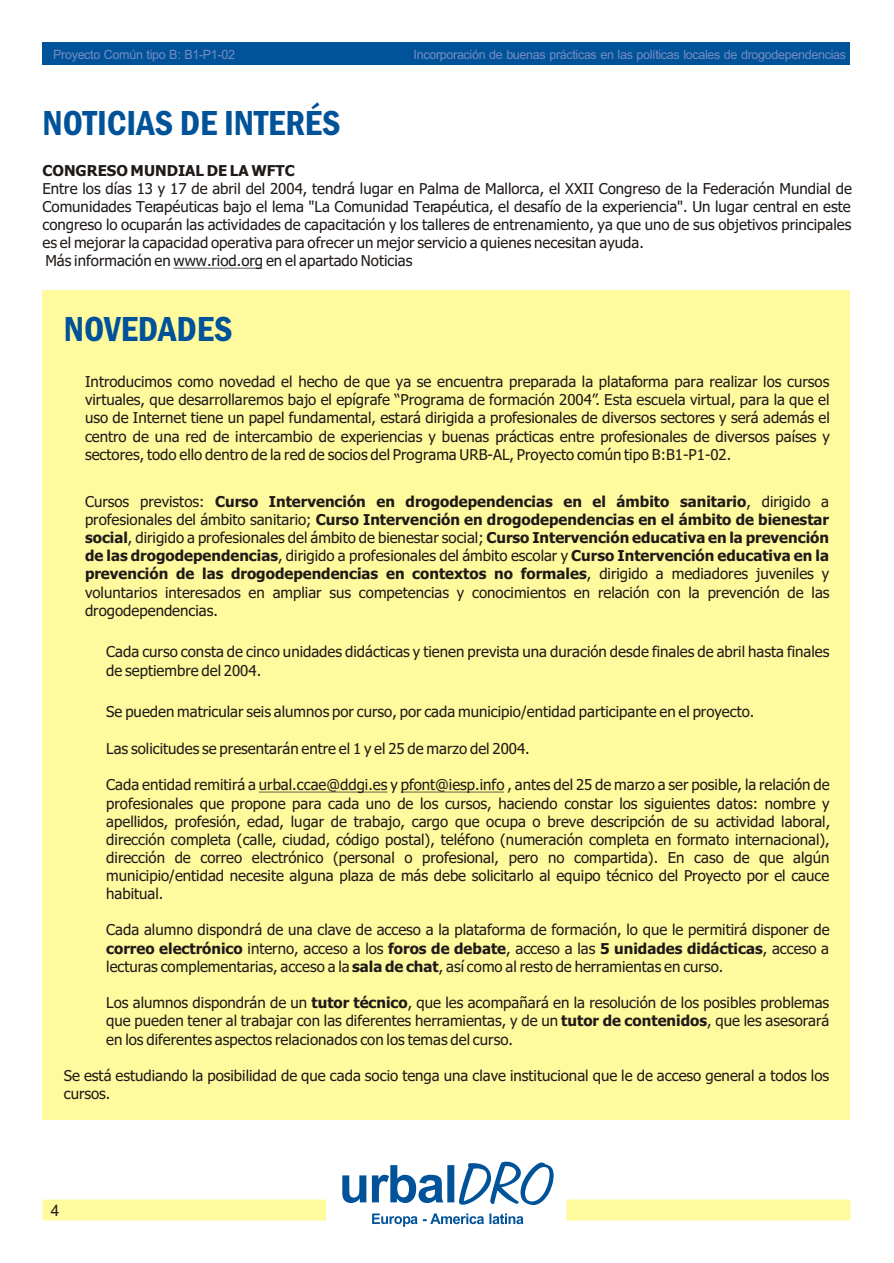
<style>
.page{position:relative;width:894px;height:1263px;background:#fff}
.page>*{position:absolute;margin:0;border:0;box-sizing:border-box;transform-origin:0 0}
.t1{font:36px "Franklin Gothic Demi Cond";color:#005299}
.t2{font:15.9px "Arial";color:#1f1a17}
.t3{font:15px/18.1px "Tahoma";color:#1f1a17;text-align:justify}
.t4{font:700 15px "Tahoma";color:#1f1a17}
.t5{font:12.9px "Arial";letter-spacing:-.03em;color:#758cc2}
.s1{font-weight:700}
</style>
<div class="page">
<div style="left:43px;top:290px;width:807px;height:830px;background:#fffa9e"></div>
<svg style="left:43px;top:1162px;width:807px;height:65px"></svg>
<div style="left:43px;top:43px;width:807px;height:22px;background:#005299"></div>
<hr style="left:173px;top:268px;width:89px;height:1px;background:#1f1a17">
<hr style="left:259px;top:792px;width:128px;height:1px;background:#1f1a17">
<hr style="left:401px;top:792px;width:103px;height:1px;background:#1f1a17">
<p class="t5" style="left:53px;top:49px;width:183px">Proyecto Común tipo B: B1-P1-02</p>
<p class="t5" style="left:414px;top:49px;width:434px">Incorporación de buenas prácticas en las políticas locales de drogodependencias</p>
<h1 class="t1" style="left:43px;top:110px;width:300px">NOTICIAS DE INTERÉS</h1>
<p class="t4" style="left:43px;top:164px;width:254px">CONGRESO MUNDIAL DE LA WFTC</p>
<p class="t3" style="left:43px;top:181px;width:811px;text-align:left">Entre los días 13 y 17 de abril del 2004, tendrá lugar en Palma de Mallorca, el XXII Congreso de la Federación Mundial de Comunidades Terapéuticas bajo el lema "La Comunidad Terapéutica, el desafío de la experiencia". Un lugar central en este congreso lo ocuparán las actividades de capacitación y los talleres de entrenamiento, ya que uno de sus objetivos principales es el mejorar la capacidad operativa para ofrecer un mejor servicio a quienes necesitan ayuda.<br>Más información en www.riod.org en el apartado Noticias</p>
<h1 class="t1" style="left:64px;top:315px;width:170px">NOVEDADES</h1>
<p class="t3" style="left:85px;top:374px;width:746px">Introducimos como novedad el hecho de que ya se encuentra preparada la plataforma para realizar los cursos virtuales, que desarrollaremos bajo el epígrafe “Programa de formación 2004”. Esta escuela virtual, para la que el uso de Internet tiene un papel fundamental, estará dirigida a profesionales de diversos sectores y será además el centro de una red de intercambio de experiencias y buenas prácticas entre profesionales de diversos países y sectores, todo ello dentro de la red de socios del Programa URB-AL, Proyecto común tipo B:B1-P1-02.</p>
<p class="t3" style="left:85px;top:494px;width:746px">Cursos previstos: <span class="s1">Curso Intervención en drogodependencias en el ámbito sanitario</span>, dirigido a profesionales del ámbito sanitario; <span class="s1">Curso Intervención en drogodependencias en el ámbito de bienestar social</span>, dirigido a profesionales del ámbito de bienestar social; <span class="s1">Curso Intervención educativa en la prevención de las drogodependencias</span>, dirigido a profesionales del ámbito escolar y <span class="s1">Curso Intervención educativa en la prevención de las drogodependencias en contextos no formales</span>, dirigido a mediadores juveniles y voluntarios interesados en ampliar sus competencias y conocimientos en relación con la prevención de las drogodependencias.</p>
<p class="t3" style="left:106px;top:644px;width:725px">Cada curso consta de cinco unidades didácticas y tienen prevista una duración desde finales de abril hasta finales de septiembre del 2004.</p>
<p class="t3" style="left:106px;top:704px;width:650px">Se pueden matricular seis alumnos por curso, por cada municipio/entidad participante en el proyecto.</p>
<p class="t3" style="left:106px;top:741px;width:425px">Las solicitudes se presentarán entre el 1 y el 25 de marzo del 2004.</p>
<p class="t3" style="left:106px;top:777px;width:726px">Cada entidad remitirá a urbal.ccae@ddgi.es y pfont@iesp.info , antes del 25 de marzo a ser posible, la relación de profesionales que propone para cada uno de los cursos, haciendo constar los siguientes datos: nombre y apellidos, profesión, edad, lugar de trabajo, cargo que ocupa o breve descripción de su actividad laboral, dirección completa (calle, ciudad, código postal), teléfono (numeración completa en formato internacional), dirección de correo electrónico (personal o profesional, pero no compartida). En caso de que algún municipio/entidad necesite alguna plaza de más debe solicitarlo al equipo técnico del Proyecto por el cauce habitual.</p>
<p class="t3" style="left:106px;top:922px;width:725px">Cada alumno dispondrá de una clave de acceso a la plataforma de formación, lo que le permitirá disponer de <span class="s1">correo electrónico</span> interno, acceso a los <span class="s1">foros de debate</span>, acceso a las <span class="s1">5 unidades didácticas</span>, acceso a lecturas complementarias, acceso a la <span class="s1">sala de chat</span>, así como al resto de herramientas en curso.</p>
<p class="t3" style="left:106px;top:995px;width:725px">Los alumnos dispondrán de un <span class="s1">tutor técnico</span>, que les acompañará en la resolución de los posibles problemas que pueden tener al trabajar con las diferentes herramientas, y de un <span class="s1">tutor de contenidos</span>, que les asesorará en los diferentes aspectos relacionados con los temas del curso.</p>
<p class="t3" style="left:64px;top:1067px;width:767px">Se está estudiando la posibilidad de que cada socio tenga una clave institucional que le de acceso general a todos los cursos.</p>
<p class="t2" style="left:51px;top:1205px;width:10px">4</p>
</div>
